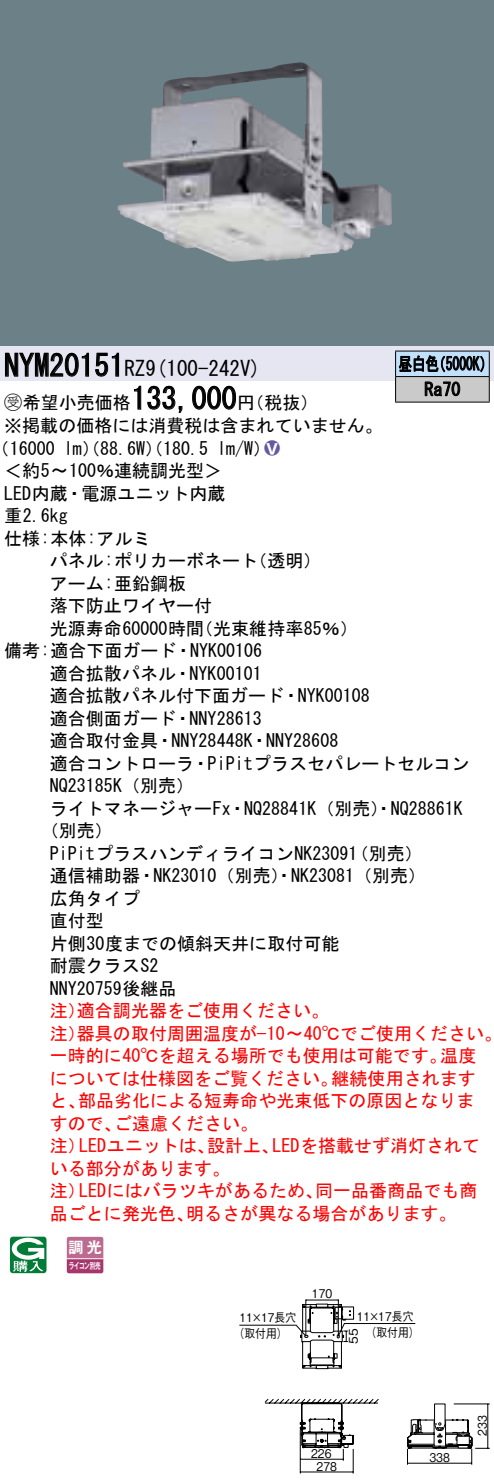
<style>
.page{position:relative;width:494px;height:1482px;background:#fff}
.page>*{position:absolute;margin:0;border:0;box-sizing:border-box;transform-origin:0 0}
.t1{font:30px "MS Gothic";color:#000}
.t2{font:21px "MS Gothic";color:#000}
.t3{font:18px/22.5px "MS Gothic";color:#000}
.t4{font:18px/22.5px "MS Gothic";color:#f00}
.t5{font:18px/25.5px "MS Gothic";color:#000;scale:.75 1}
.t6{font:18px "Ford Classification 1";color:#635aa0}
.t7{font:15px "Gothic MB101 Pro De Bold 90 pv RKSJ H";color:#fff}
.t8{font:12px/16.5px "Gothic BBB Pro Medium 90 pv RKSJ H";color:#000;scale:.9 1}
.t9{font:12px "Gothic BBB Pro Medium 90 pv RKSJ H";color:#000}
.t10{font:8.7px "Gothic MB101 Pro De Bold 90 pv RKSJ H";letter-spacing:-.05em;color:#fff;scale:.65 1}
.s1{font-family:"Ford Classification 1"}
.s2{color:#fff}
</style>
<div class="page">
<div style="left:0;top:0;width:493px;height:346px;background:#6c8087"></div>
<img style="left:117px;top:62px;width:274px;height:200px">
<div style="left:0;top:346px;width:493px;height:34px;background:#e6e5f2"></div>
<svg style="left:5px;top:352px;width:84px;height:25px"></svg>
<svg style="left:95px;top:352px;width:24px;height:25px"></svg>
<svg style="left:134px;top:385px;width:7px;height:25px"></svg>
<svg style="left:147px;top:385px;width:36px;height:28px"></svg>
<svg style="left:192px;top:385px;width:44px;height:25px"></svg>
<svg style="left:10px;top:1236px;width:36px;height:37px"></svg>
<svg style="left:66px;top:1238px;width:38px;height:36px"></svg>
<svg style="left:67px;top:1236px;width:36px;height:37px"></svg>
<hr style="left:67px;top:1258px;width:36px;height:1px;background:#fff">
<hr style="left:395px;top:350px;width:94px;height:1px;background:#000">
<hr style="left:395px;top:401px;width:94px;height:1px;background:#000">
<svg style="left:394px;top:351px;width:95px;height:50px;background:#97a2aa"></svg>
<svg style="left:239px;top:1299px;width:250px;height:174px"></svg>
<h1 class="t1" style="left:4px;top:350px;width:122px">NYM20151</h1>
<p class="t2" style="left:124px;top:358px;width:138px">RZ (9 100-242 (V</p>
<h1 class="t1" style="left:131px;top:383px;width:106px">133,000</h1>
<p class="t3" style="left:4px;top:391px;width:380px"><span class="s1">B</span>希望小売価格<br>※掲載の価格には消費税は含まれていません。</p>
<p class="t6" style="left:264px;top:438px;width:17px">2<span class="s2">8</span></p>
<p class="t3" style="left:237px;top:391px;width:82px">（円税抜(</p>
<p class="t3" style="left:217px;top:437px;width:55px">l m (W/</p>
<p class="t3" style="left:4px;top:437px;width:223px;text-indent:-12px">（16000<br>＜約〜5 100％連続調光型&lt;<br>LED内蔵・電源ユニット内蔵重2.6kg<br>仕様:本体:アルミ</p>
<p class="t3" style="left:64px;top:437px;width:145px">lm）（88.6 ）（W 180.5</p>
<p class="t5" style="left:424px;top:351px;width:49px;text-indent:-26px">昼白色<br>Ra70</p>
<p class="t5" style="left:432px;top:351px;width:82px">（5000 (K</p>
<p class="t3" style="left:50px;top:549px;width:210px">パネル:ポリカーボネート</p>
<p class="t3" style="left:50px;top:572px;width:138px">アーム:亜鉛鋼板</p>
<p class="t3" style="left:50px;top:594px;width:163px">落下防止ワイヤー付</p>
<p class="t3" style="left:195px;top:617px;width:164px">（光束維持率85％(</p>
<p class="t3" style="left:249px;top:549px;width:73px">（透明(</p>
<p class="t3" style="left:50px;top:617px;width:156px">光源寿命60000時間</p>
<p class="t3" style="left:4px;top:639px;width:259px">備考:適合下面ガード・NYK00106</p>
<p class="t3" style="left:50px;top:662px;width:213px">適合拡散パネル・NYK00101</p>
<p class="t3" style="left:50px;top:684px;width:321px">適合拡散パネル付下面ガード・NYK00108</p>
<p class="t3" style="left:50px;top:707px;width:213px">適合側面ガード・NNY28613</p>
<p class="t3" style="left:50px;top:729px;width:289px">適合取付金具・NNY28448 ・K NNY28608</p>
<p class="t3" style="left:50px;top:752px;width:421px">適合コントローラ・PiPitプラスセパレートセルコン</p>
<p class="t3" style="left:50px;top:774px;width:145px">NQ23185 （K 別売(</p>
<p class="t3" style="left:50px;top:797px;width:414px">ライトマネージャーFx・NQ28841 （K 別売）・NQ28861K</p>
<p class="t3" style="left:41px;top:819px;width:74px">（別売(</p>
<p class="t3" style="left:350px;top:842px;width:73px">（別売(</p>
<p class="t3" style="left:50px;top:842px;width:377px">PiPitプラスハンディライコンNK23091<br>通信補助器・NK23010（別売）・NK23081（別売(広角タイプ<br>直付型<br>片側30度までの傾斜天井に取付可能<br>耐震クラスS2<br>NNY20759後継品</p>
<p class="t4" style="left:77px;top:999px;width:253px">適合調光器をご使用ください。</p>
<p class="t4" style="left:77px;top:999px;width:426px;text-indent:-27px">注）<br>器具の取付周囲温度が−10〜40℃でご使用ください。</p>
<p class="t4" style="left:50px;top:1022px;width:37px">注）</p>
<p class="t4" style="left:331px;top:1044px;width:145px;text-indent:-281px">一時的に40℃を超える場所でも使用は可能です。<br>継続使用されます</p>
<p class="t4" style="left:440px;top:1044px;width:37px">温度</p>
<p class="t4" style="left:78px;top:1067px;width:398px;text-indent:-28px">については仕様図をご覧ください。<br>部品劣化による短寿命や光束低下の原因となりま</p>
<p class="t4" style="left:50px;top:1089px;width:37px">と、</p>
<p class="t4" style="left:114px;top:1112px;width:145px">ご遠慮ください。</p>
<p class="t4" style="left:50px;top:1112px;width:73px">すので、</p>
<p class="t4" style="left:272px;top:1134px;width:209px">LEDを搭載せず消灯されて</p>
<p class="t4" style="left:50px;top:1134px;width:181px">注）<br>いる部分があります。</p>
<p class="t4" style="left:207px;top:1134px;width:73px">設計上、</p>
<p class="t4" style="left:79px;top:1134px;width:137px">LEDユニットは、</p>
<p class="t4" style="left:79px;top:1179px;width:245px">LEDにはバラツキがあるため、</p>
<p class="t4" style="left:315px;top:1179px;width:163px">同一品番商品でも商</p>
<p class="t4" style="left:50px;top:1179px;width:37px">注）</p>
<p class="t4" style="left:50px;top:1202px;width:145px">品ごとに発光色、</p>
<p class="t4" style="left:186px;top:1202px;width:272px">明るさが異なる場合があります。</p>
<p class="t7" style="left:68px;top:1235px;width:35px">調光</p>
<p class="t10" style="left:69px;top:1258px;width:51px">ライコン別売</p>
<p class="t8" style="left:233px;top:1307px;width:71px;text-indent:6px">11×17長穴（取付用(</p>
<p class="t8" style="left:312px;top:1283px;width:24px">170</p>
<p class="t8" style="left:365px;top:1306px;width:61px;text-indent:-9px">11×17長穴（取付用(</p>
<p class="t9" style="left:343px;top:1343px;width:17px;rotate:-90deg">55</p>
<p class="t8" style="left:311px;top:1443px;width:24px">226</p>
<p class="t8" style="left:429px;top:1447px;width:24px">338</p>
<p class="t8" style="left:316px;top:1456px;width:24px">278</p>
<p class="t8" style="left:472px;top:1435px;width:24px;rotate:-90deg">233</p>
</div>
